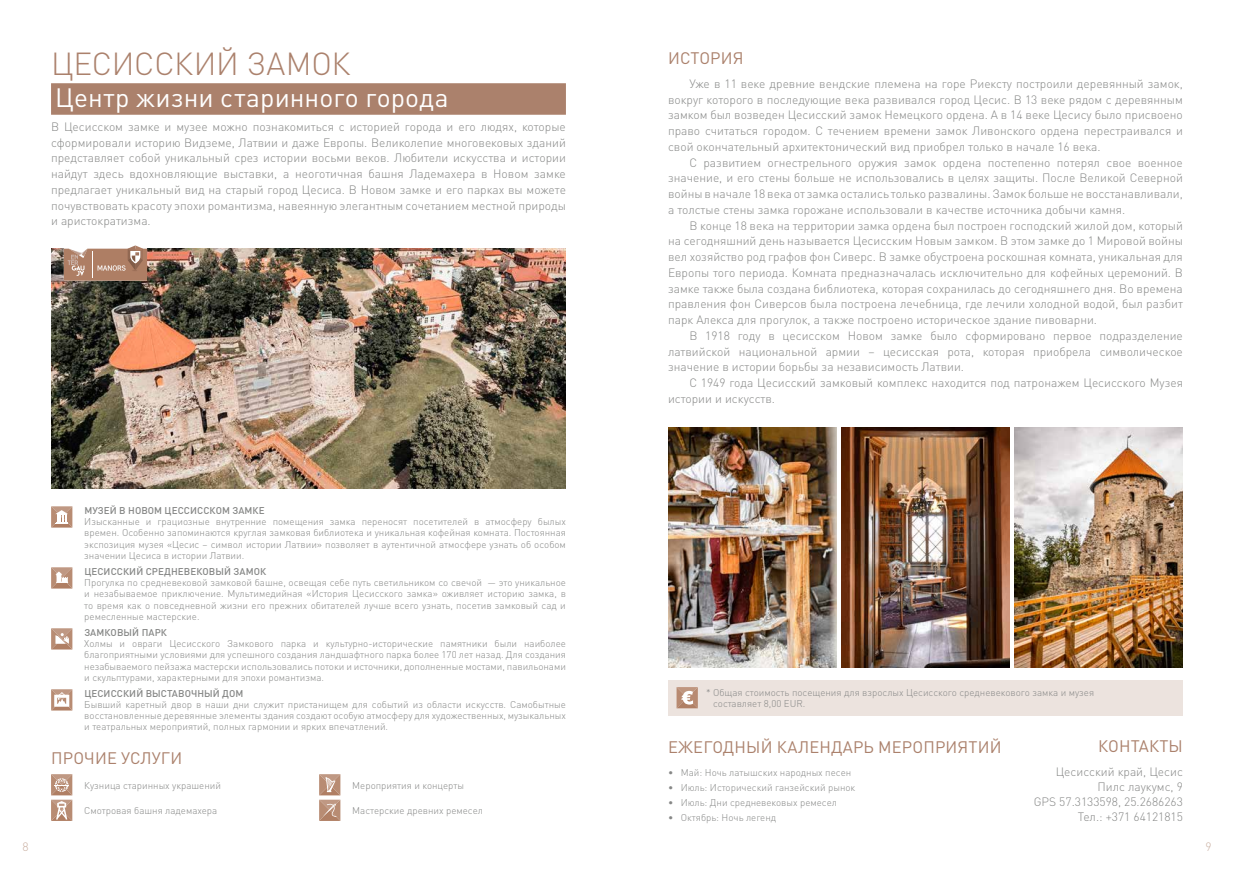
<style>
.page{position:relative;width:1234px;height:872px;background:#fff}
.page>*{position:absolute;margin:0;border:0;box-sizing:border-box;transform-origin:0 0}
.t1{font:300 31.5px "DIN Pro";letter-spacing:-.005em;color:#ab816c}
.t2{font:26.25px "DIN Pro";letter-spacing:.01em;color:#fff}
.t3{font:16.5px "DIN Pro";letter-spacing:.01em;color:#ab816c}
.t4{font:300 12px/15.8px "DIN Pro";color:#868786;text-align:justify}
.t5{font:300 12px "DIN Pro";color:#cab0a2}
.t6{font:300 9.75px/11.2px "DIN Pro";color:#868786;text-align:justify}
.t7{font:500 9.75px "DIN Pro";letter-spacing:.01em;color:#868786}
</style>
<div class="page">
<div style="left:51px;top:83px;width:515px;height:32px;background:#ab816c"></div>
<svg style="left:51px;top:774px;width:21px;height:47px"></svg>
<svg style="left:319px;top:774px;width:21px;height:47px"></svg>
<svg style="left:51px;top:506px;width:21px;height:21px"></svg>
<svg style="left:51px;top:567px;width:21px;height:21px"></svg>
<svg style="left:51px;top:628px;width:21px;height:21px"></svg>
<svg style="left:51px;top:689px;width:21px;height:21px"></svg>
<img style="left:841px;top:427px;width:168px;height:240px">
<img style="left:668px;top:427px;width:168px;height:240px">
<img style="left:1014px;top:427px;width:168px;height:240px">
<div style="left:668px;top:680px;width:514px;height:35px;background:#ece3de"></div>
<svg style="left:676px;top:687px;width:21px;height:21px"></svg>
<img style="left:51px;top:249px;width:515px;height:239px">
<svg style="left:64px;top:245px;width:83px;height:36px"></svg>
<h1 class="t1" style="left:51px;top:42px;width:301px">ЦЕСИССКИЙ ЗАМОК</h1>
<h2 class="t2" style="left:55px;top:76px;width:395px">Центр жизни старинного города</h2>
<p class="t4" style="left:51px;top:118px;width:516px">В Цесисском замке и музее можно познакомиться с историей города и его людях, которые сформировали историю Видземе, Латвии и даже Европы. Великолепие многовековых зданий представляет собой уникальный срез истории восьми веков. Любители искусства и истории найдут здесь вдохновляющие выставки, а неоготичная башня Ладемахера в Новом замке предлагает уникальный вид на старый город Цесиса. В Новом замке и его парках вы можете почувствовать красоту эпохи романтизма, навеянную элегантным сочетанием местной природы и аристократизма.</p>
<p class="t7" style="left:84px;top:502px;width:182px">МУЗЕЙ В НОВОМ ЦЕССИССКОМ ЗАМКЕ</p>
<p class="t6" style="left:84px;top:515px;width:483px">Изысканные и грациозные внутренние помещения замка переносят посетителей в атмосферу былых времен. Особенно запоминаются круглая замковая библиотека и уникальная кофейная комната. Постоянная экспозиция музея «Цесис – символ истории Латвии» позволяет в аутентичной атмосфере узнать об особом значении Цесиса в истории Латвии.</p>
<p class="t7" style="left:84px;top:563px;width:183px">ЦЕСИССКИЙ СРЕДНЕВЕКОВЫЙ ЗАМОК</p>
<p class="t6" style="left:84px;top:576px;width:483px">Прогулка по средневековой замковой башне, освещая себе путь светильником со свечой — это уникальное и незабываемое приключение. Мультимедийная «История Цесисского замка» оживляет историю замка, в то время как о повседневной жизни его прежних обитателей лучше всего узнать, посетив замковый сад и ремесленные мастерские.</p>
<p class="t7" style="left:84px;top:624px;width:84px">ЗАМКОВЫЙ ПАРК</p>
<p class="t6" style="left:84px;top:637px;width:483px">Холмы и овраги Цесисского Замкового парка и культурно-исторические памятники были наиболее благоприятными условиями для успешного создания ландшафтного парка более 170 лет назад. Для создания незабываемого пейзажа мастерски использовались потоки и источники, дополненные мостами, павильонами и скульптурами, характерными для эпохи романтизма.</p>
<p class="t7" style="left:84px;top:685px;width:160px">ЦЕСИССКИЙ ВЫСТАВОЧНЫЙ ДОМ</p>
<p class="t6" style="left:84px;top:698px;width:483px">Бывший каретный двор в наши дни служит пристанищем для событий из области искусств. Самобытные восстановленные деревянные элементы здания создают особую атмосферу для художественных, музыкальных и театральных мероприятий, полных гармонии и ярких впечатлений.</p>
<h3 class="t3" style="left:51px;top:744px;width:133px">ПРОЧИЕ УСЛУГИ</h3>
<p class="t6" style="left:84px;top:779px;width:138px">Кузница старинных украшений</p>
<p class="t6" style="left:84px;top:804px;width:135px">Смотровая башня ладемахера</p>
<p class="t6" style="left:352px;top:779px;width:113px">Мероприятия и концерты</p>
<p class="t6" style="left:352px;top:804px;width:132px">Мастерские древних ремесел</p>
<h3 class="t3" style="left:668px;top:45px;width:77px">ИСТОРИЯ</h3>
<p class="t4" style="left:668px;top:75px;width:516px;text-indent:21px">Уже в 11 веке древние вендские племена на горе Риексту построили деревянный замок, вокруг которого в последующие века развивался город Цесис. В 13 веке рядом с деревянным замком был возведен Цесисский замок Немецкого ордена. А в 14 веке Цесису было присвоено право считаться городом. С течением времени замок Ливонского ордена перестраивался и свой окончательный архитектонический вид приобрел только в начале 16 века.</p>
<p class="t4" style="left:668px;top:154px;width:516px;text-indent:21px">С развитием огнестрельного оружия замок ордена постепенно потерял свое военное значение, и его стены больше не использовались в целях защиты. После Великой Северной войны в начале 18 века от замка остались только развалины. Замок больше не восстанавливали, а толстые стены замка горожане использовали в качестве источника добычи камня.</p>
<p class="t4" style="left:668px;top:217px;width:516px;text-indent:21px">В конце 18 века на территории замка ордена был построен господский жилой дом, который на сегодняшний день называется Цесисским Новым замком. В этом замке до 1 Мировой войны вел хозяйство род графов фон Сиверс. В замке обустроена роскошная комната, уникальная для Европы того периода. Комната предназначалась исключительно для кофейных церемоний. В замке также была создана библиотека, которая сохранилась до сегодняшнего дня. Во времена правления фон Сиверсов была построена лечебница, где лечили холодной водой, был разбит парк Алекса для прогулок, а также построено историческое здание пивоварни.</p>
<p class="t4" style="left:668px;top:327px;width:516px;text-indent:21px">В 1918 году в цесисском Новом замке было сформировано первое подразделение латвийской национальной армии – цесисская рота, которая приобрела символическое значение в истории борьбы за независимость Латвии.</p>
<p class="t4" style="left:668px;top:374px;width:516px;text-indent:21px">С 1949 года Цесисский замковый комплекс находится под патронажем Цесисского Музея истории и искусств.</p>
<p class="t6" style="left:713px;top:686px;width:382px;text-indent:-7px">* Общая стоимость посещения для взрослых Цесисского средневекового замка и музея составляет 8,00 EUR.</p>
<h3 class="t3" style="left:668px;top:733px;width:335px">ЕЖЕГОДНЫЙ КАЛЕНДАРЬ МЕРОПРИЯТИЙ</h3>
<p class="t6" style="left:668px;top:766px;width:185px">• Май: Ночь латышских народных песен</p>
<p class="t6" style="left:668px;top:781px;width:189px">• Июль: Исторический ганзейский рынок</p>
<p class="t6" style="left:668px;top:796px;width:170px">• Июль: Дни средневековых ремесел</p>
<p class="t6" style="left:668px;top:811px;width:110px">• Октябрь: Ночь легенд</p>
<h3 class="t3" style="left:1097px;top:733px;width:86px">КОНТАКТЫ</h3>
<p class="t4" style="left:1033px;top:763px;width:151px;line-height:15px;text-align:right">Цесисский край, Цесис<br>Пилс лаукумс, 9<br>GPS 57.3133598, 25.2686263<br>Teл.: +371 64121815</p>
<p class="t5" style="left:22px;top:838px;width:8px">8</p>
<p class="t5" style="left:1204px;top:838px;width:8px">9</p>
</div>
